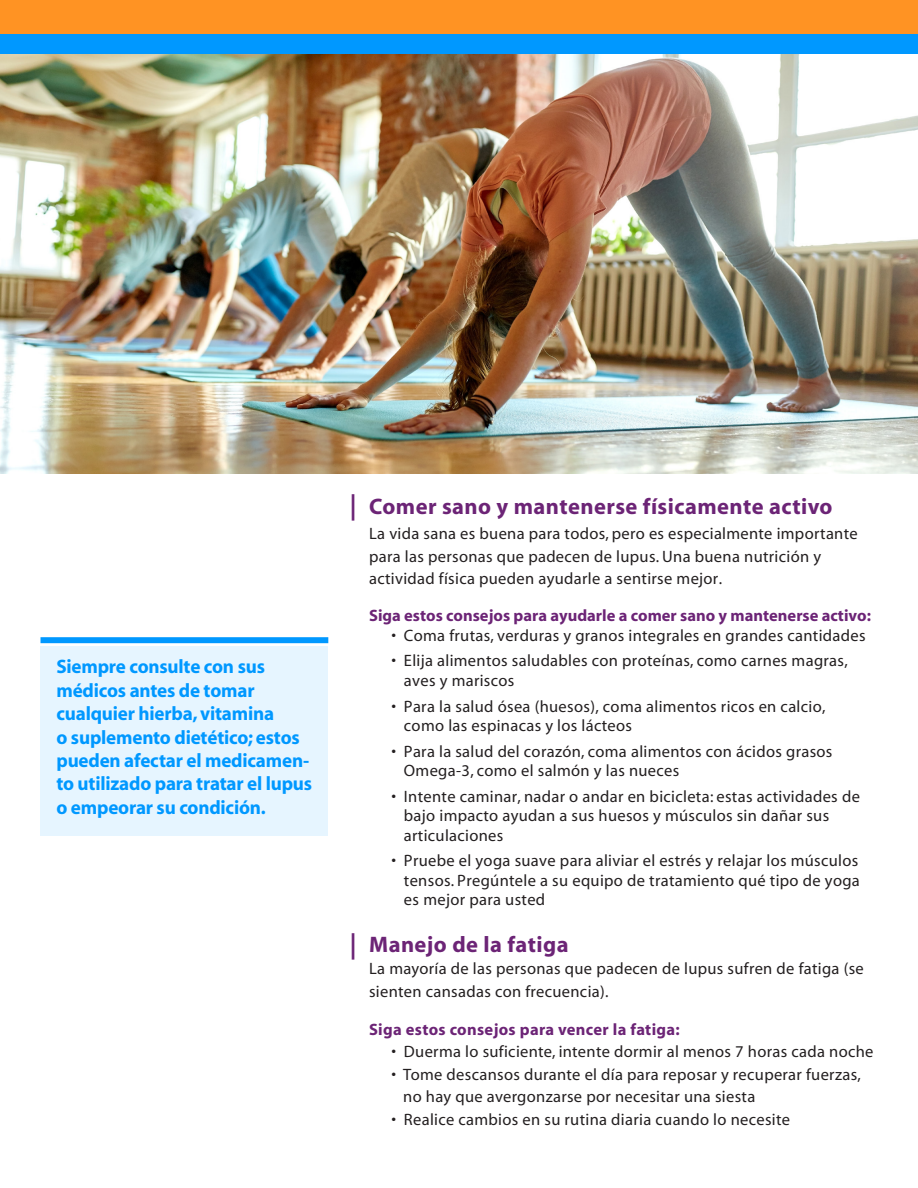
<style>
.page{position:relative;width:918px;height:1188px;background:#fff}
.page>*{position:absolute;margin:0;border:0;box-sizing:border-box;transform-origin:0 0}
.t1{font:700 26.4px "Myriad";color:#6c2476;scale:.91 1}
.t2{font:700 22.5px "Myriad";letter-spacing:.02em;color:#6c2476}
.t3{font:700 19.5px/23.4px "Myriad";letter-spacing:-.01em;color:#0098ff}
.t4{font:16.5px/22.5px "Myriad";letter-spacing:.02em;color:#231f20}
.t5{font:16.5px/19.4px "Myriad Pro";letter-spacing:.02em;color:#231f20}
.t6{font:700 16.5px "Myriad";color:#6c2476}
.t7{font:700 16.5px "Myriad";letter-spacing:.02em;color:#6c2476}
.s1{font-family:"Myriad Pro"}
.s2{font-family:"Myriad"}
</style>
<div class="page">
<img style="left:0;top:54px;width:918px;height:419px">
<div style="left:40px;top:647px;width:288px;height:189px;background:#e6f5ff"></div>
<div style="left:40px;top:637px;width:288px;height:6px;background:#0098ff"></div>
<div style="left:0;top:0;width:918px;height:39px;background:#ff9323"></div>
<div style="left:0;top:35px;width:918px;height:19px;background:#0098ff"></div>
<p class="t3" style="left:56px;top:656px;width:257px">Siempre consulte con sus médicos antes de tomar cualquier hierba, vitamina<br>o suplemento dietético; estos pueden afectar el medicamen&shy;to utilizado para tratar el lupus o empeorar su condición.</p>
<p class="t1" style="left:350px;top:491px;width:9px">|</p>
<p class="t1" style="left:350px;top:931px;width:9px">|</p>
<p class="t2" style="left:369px;top:495px;width:465px">Comer sano y mantenerse físicamente activo</p>
<p class="t4" style="left:369px;top:523px;width:490px">La vida sana es buena para todos, pero es especialmente importante para las personas que padecen de lupus. Una buena nutrición y actividad física pueden ayudarl<span class="s1">e</span> a sentirse mejor.</p>
<p class="t6" style="left:369px;top:607px;width:503px">Siga estos consejos para ayudarl<span class="s1">e</span> a comer sano y mantenerse activo:</p>
<p class="t4" style="left:392px;top:625px;width:476px">• Coma frutas, verduras y granos integrales en grandes cantidades</p>
<p class="t4" style="left:404px;top:652px;width:445px;line-height:19.8px;text-indent:-12px">• Elija alimentos saludables con proteínas, como carnes magras, aves y mariscos</p>
<p class="t5" style="left:404px;top:696px;width:423px;text-indent:-12px"><span class="s2">•</span> Para la salud ósea (huesos), coma alimentos ricos en calcio, como las espinacas y los lácteos</p>
<p class="t4" style="left:404px;top:742px;width:430px;line-height:19.4px;text-indent:-12px">• Para la salud del corazón, coma alimentos con ácidos grasos<br>Omega-3, como el salmón y las nueces</p>
<p class="t4" style="left:404px;top:787px;width:458px;line-height:19.6px;text-indent:-12px">• Intente caminar, nadar o andar en bicicleta: estas actividades de bajo impacto ayudan a sus huesos y músculos sin dañar sus articulaciones</p>
<p class="t4" style="left:404px;top:852px;width:458px;line-height:19.6px;text-align:justify;text-indent:-12px">• Pruebe el yoga suave para aliviar el estrés y relajar los músculos tensos. <span class="s1">Pregúntele</span> a su equipo de tratamiento qué tipo de yoga es mejor para usted</p>
<p class="t2" style="left:369px;top:933px;width:201px">Manejo de la fatiga</p>
<p class="t4" style="left:369px;top:958px;width:496px">La mayoría de las personas que padecen de lupus sufren de fatiga (se sienten cansadas con frecuencia).</p>
<p class="t7" style="left:369px;top:1021px;width:312px">Siga estos consejos para vencer la fatiga:</p>
<p class="t4" style="left:392px;top:1041px;width:483px">• Duerma lo suficiente, intente dormir al menos 7 horas cada noche</p>
<p class="t4" style="left:403px;top:1064px;width:459px;text-indent:-12px">• Tome descansos durante el día para reposar y recuperar fuerzas, no hay que avergonzarse por necesitar una siesta</p>
<p class="t4" style="left:392px;top:1109px;width:400px">• Realice cambios en su rutina diaria cuando lo necesite</p>
</div>
